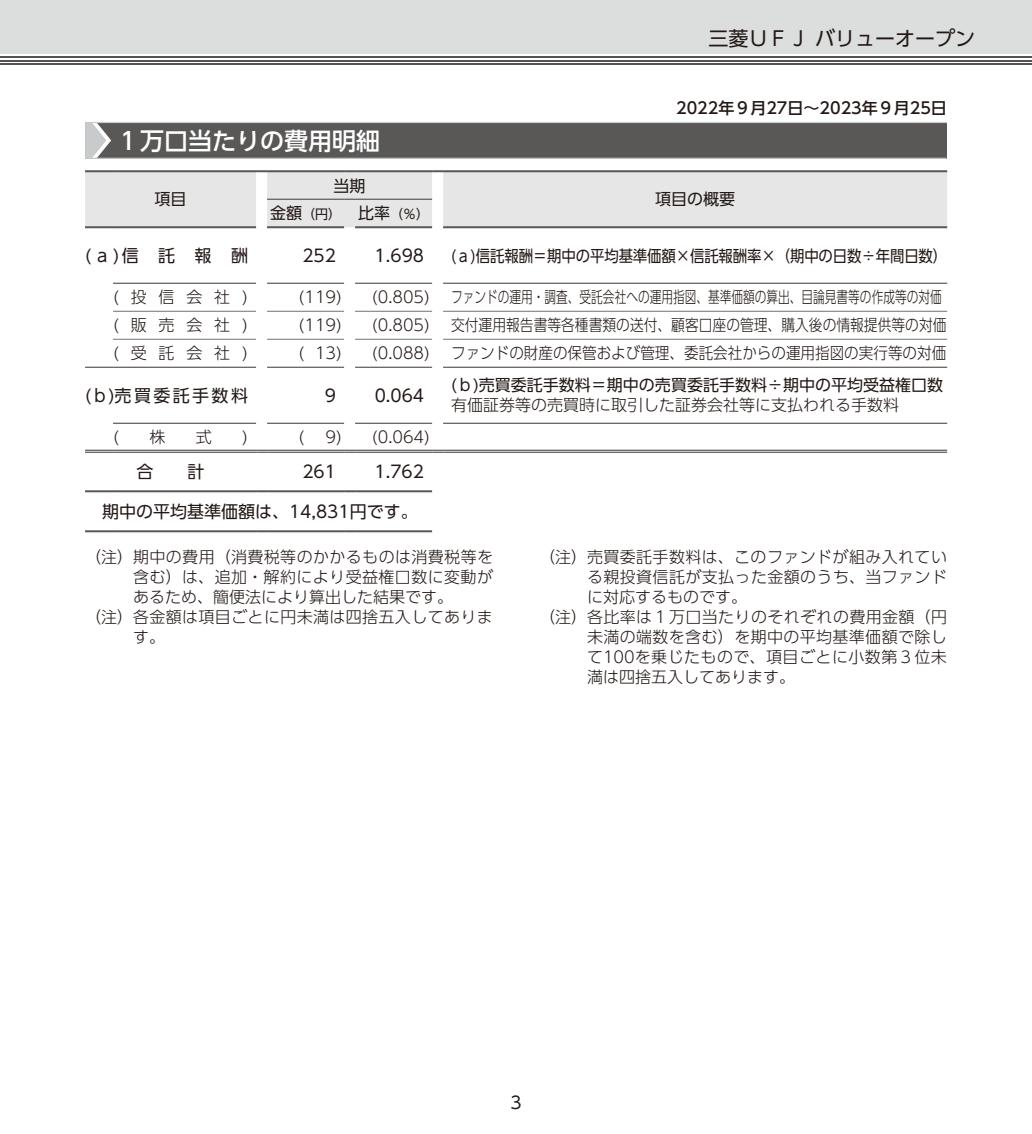
<style>
.page{position:relative;width:1032px;height:1134px;background:#fff}
.page>*{position:absolute;margin:0;border:0;box-sizing:border-box;transform-origin:0 0}
.t1{font:500 24px "UD Shin Go Pro";color:#fff}
.t2{font:20px "UD Shin Go Pro";color:#231916}
.t3{font:17px "UD Shin Go Pro";color:#231916}
.t4{font:17px "UD Shin Go Pro";letter-spacing:.14em;color:#231916}
.t5{font:300 16px "UD Shin Go Pro";letter-spacing:.025em;color:#231916}
.t6{font:300 16px "UD Shin Go Pro";color:#231916}
.t7{font:300 16px "UD Shin Go Pro";color:#231916;scale:.73 1}
.t8{font:16px "UD Shin Go Pro";color:#231916}
.t9{font:16px "UD Shin Go Pro";color:#231916;scale:.9 1}
.t10{font:300 16px "UD Shin Go Pro";color:#231916;scale:.86 1}
.t11{font:300 16px "UD Shin Go Pro";color:#231916;scale:.91 1}
.t12{font:300 16px "UD Shin Go Pro";letter-spacing:.03em;color:#231916}
.t13{font:500 16px "UD Shin Go Pro";color:#231916}
.t14{font:13px "UD Shin Go Pro";color:#231916}
.s1{font-size:16px}
</style>
<div class="page">
<div style="left:0;top:0;width:1032px;height:54px;background:#dcdddd"></div>
<hr style="left:0;top:63px;width:1032px;height:2px;background:#545252">
<hr style="left:0;top:60px;width:1032px;height:1px;background:#545252">
<hr style="left:0;top:56px;width:1032px;height:2px;background:#545252">
<div style="left:85px;top:122px;width:862px;height:36px;background:#595857"></div>
<hr style="left:85px;top:158px;width:861px;height:1px;background:#c9cacb">
<hr style="left:85px;top:122px;width:862px;height:1px;background:#c9cacb">
<svg style="left:85px;top:123px;width:26px;height:35px"></svg>
<div style="left:85px;top:172px;width:862px;height:55px;background:#e6e6e7"></div>
<hr style="left:85px;top:170px;width:28px;height:2px;background:#595857">
<hr style="left:113px;top:170px;width:143px;height:2px;background:#595857">
<hr style="left:85px;top:226px;width:28px;height:2px;background:#595857">
<hr style="left:113px;top:226px;width:143px;height:2px;background:#595857">
<hr style="left:113px;top:311px;width:143px;height:1px;background:#727272">
<hr style="left:267px;top:311px;width:77px;height:1px;background:#727272">
<hr style="left:355px;top:311px;width:77px;height:1px;background:#727272">
<hr style="left:443px;top:311px;width:504px;height:1px;background:#727272">
<hr style="left:113px;top:339px;width:143px;height:1px;background:#727272">
<hr style="left:267px;top:339px;width:77px;height:1px;background:#727272">
<hr style="left:355px;top:339px;width:77px;height:1px;background:#727272">
<hr style="left:443px;top:339px;width:504px;height:1px;background:#727272">
<svg style="left:256px;top:170px;width:11px;height:2px"></svg>
<hr style="left:267px;top:170px;width:77px;height:2px;background:#595857">
<svg style="left:344px;top:170px;width:11px;height:2px"></svg>
<hr style="left:355px;top:170px;width:77px;height:2px;background:#595857">
<svg style="left:432px;top:170px;width:11px;height:2px"></svg>
<hr style="left:443px;top:170px;width:504px;height:2px;background:#595857">
<hr style="left:443px;top:226px;width:504px;height:2px;background:#595857">
<hr style="left:267px;top:226px;width:77px;height:2px;background:#595857">
<hr style="left:355px;top:226px;width:77px;height:2px;background:#595857">
<svg style="left:85px;top:367px;width:28px;height:1px"></svg>
<hr style="left:113px;top:367px;width:143px;height:1px;background:#595857">
<hr style="left:267px;top:367px;width:77px;height:1px;background:#595857">
<hr style="left:355px;top:367px;width:77px;height:1px;background:#595857">
<hr style="left:443px;top:367px;width:504px;height:1px;background:#595857">
<hr style="left:113px;top:283px;width:143px;height:1px;background:#595857">
<hr style="left:267px;top:283px;width:77px;height:1px;background:#595857">
<hr style="left:355px;top:283px;width:77px;height:1px;background:#595857">
<hr style="left:443px;top:283px;width:504px;height:1px;background:#595857">
<hr style="left:85px;top:490px;width:28px;height:2px;background:#595857">
<hr style="left:113px;top:490px;width:143px;height:2px;background:#595857">
<svg style="left:256px;top:490px;width:11px;height:2px"></svg>
<hr style="left:267px;top:490px;width:77px;height:2px;background:#595857">
<svg style="left:344px;top:490px;width:11px;height:2px"></svg>
<hr style="left:355px;top:490px;width:77px;height:2px;background:#595857">
<hr style="left:85px;top:530px;width:28px;height:2px;background:#595857">
<hr style="left:113px;top:530px;width:143px;height:2px;background:#595857">
<svg style="left:256px;top:530px;width:11px;height:2px"></svg>
<hr style="left:267px;top:530px;width:77px;height:2px;background:#595857">
<svg style="left:344px;top:530px;width:11px;height:2px"></svg>
<hr style="left:355px;top:530px;width:77px;height:2px;background:#595857">
<hr style="left:113px;top:423px;width:143px;height:1px;background:#595857">
<hr style="left:267px;top:423px;width:77px;height:1px;background:#595857">
<hr style="left:355px;top:423px;width:77px;height:1px;background:#595857">
<hr style="left:443px;top:423px;width:504px;height:1px;background:#595857">
<hr style="left:267px;top:199px;width:77px;height:1px;background:#595857">
<hr style="left:355px;top:199px;width:77px;height:1px;background:#595857">
<svg style="left:85px;top:450px;width:28px;height:3px"></svg>
<hr style="left:113px;top:450px;width:143px;height:1px;background:#595857">
<hr style="left:113px;top:452px;width:143px;height:1px;background:#595857">
<svg style="left:256px;top:450px;width:11px;height:3px"></svg>
<hr style="left:267px;top:450px;width:77px;height:1px;background:#595857">
<hr style="left:267px;top:452px;width:77px;height:1px;background:#595857">
<svg style="left:344px;top:450px;width:11px;height:3px"></svg>
<hr style="left:355px;top:450px;width:77px;height:1px;background:#595857">
<hr style="left:355px;top:452px;width:77px;height:1px;background:#595857">
<svg style="left:432px;top:450px;width:11px;height:3px"></svg>
<hr style="left:443px;top:450px;width:504px;height:1px;background:#595857">
<hr style="left:443px;top:452px;width:504px;height:1px;background:#595857">
<p class="t2" style="left:708px;top:22px;width:268px">三菱ＵＦＪ バリューオープン</p>
<h1 class="t1" style="left:116px;top:121px;width:266px">１万口当たりの費用明細</h1>
<p class="t8" style="left:155px;top:186px;width:33px">項目</p>
<p class="t8" style="left:334px;top:172px;width:33px">当期</p>
<p class="t14" style="left:270px;top:204px;width:160px"><span class="s1">金額</span>（円） <span class="s1">比率</span>（％）</p>
<p class="t13" style="left:676px;top:95px;width:272px">2022年９月27日～2023年９月25日</p>
<p class="t8" style="left:655px;top:186px;width:81px">項目の概要</p>
<p class="t3" style="left:85px;top:242px;width:164px">(ａ)信 託 報 酬</p>
<p class="t3" style="left:302px;top:242px;width:35px">252</p>
<p class="t3" style="left:375px;top:242px;width:51px">1.698</p>
<p class="t9" style="left:451px;top:242px;width:553px">(ａ)信託報酬＝期中の平均基準価額×信託報酬率×（期中の日数÷年間日数）</p>
<p class="t6" style="left:113px;top:284px;width:136px">(投信会社)</p>
<p class="t6" style="left:299px;top:284px;width:45px">(119)</p>
<p class="t6" style="left:372px;top:284px;width:60px">(0.805)</p>
<p class="t7" style="left:451px;top:284px;width:673px">ファンドの運用・調査、受託会社への運用指図、基準価額の算出、目論見書等の作成等の対価</p>
<p class="t6" style="left:113px;top:312px;width:136px">(販売会社)</p>
<p class="t6" style="left:299px;top:312px;width:45px">(119)</p>
<p class="t6" style="left:372px;top:312px;width:60px">(0.805)</p>
<p class="t10" style="left:451px;top:312px;width:578px">交付運用報告書等各種書類の送付、顧客口座の管理、購入後の情報提供等の対価</p>
<p class="t6" style="left:113px;top:340px;width:136px">(受託会社)</p>
<p class="t6" style="left:299px;top:340px;width:133px">( 13) (0.088)</p>
<p class="t11" style="left:451px;top:340px;width:546px">ファンドの財産の保管および管理、委託会社からの運用指図の実行等の対価</p>
<p class="t4" style="left:85px;top:381px;width:164px">(ｂ)売買委託手数料</p>
<p class="t3" style="left:325px;top:381px;width:13px">9</p>
<p class="t3" style="left:375px;top:381px;width:51px">0.064</p>
<p class="t8" style="left:451px;top:372px;width:493px">(ｂ)売買委託手数料＝期中の売買委託手数料÷期中の平均受益権口数</p>
<p class="t6" style="left:451px;top:392px;width:450px">有価証券等の売買時に取引した証券会社等に支払われる手数料</p>
<p class="t6" style="left:113px;top:424px;width:7px">(</p>
<p class="t6" style="left:149px;top:424px;width:17px">株</p>
<p class="t6" style="left:196px;top:424px;width:17px">式</p>
<p class="t6" style="left:242px;top:424px;width:7px">)</p>
<p class="t6" style="left:299px;top:424px;width:7px">(</p>
<p class="t6" style="left:326px;top:424px;width:106px">9) (0.064)</p>
<p class="t3" style="left:137px;top:458px;width:69px">合　　計</p>
<p class="t3" style="left:302px;top:458px;width:35px">261</p>
<p class="t3" style="left:375px;top:458px;width:51px">1.762</p>
<p class="t3" style="left:102px;top:497px;width:317px">期中の平均基準価額は、14,831円です。</p>
<p class="t5" style="left:85px;top:544px;width:409px">（注）期中の費用（消費税等のかかるものは消費税等を</p>
<p class="t5" style="left:133px;top:564px;width:361px">含む）は、追加・解約により受益権口数に変動が</p>
<p class="t6" style="left:133px;top:584px;width:321px">あるため、簡便法により算出した結果です。</p>
<p class="t5" style="left:85px;top:604px;width:409px">（注）各金額は項目ごとに円未満は四捨五入してありま</p>
<p class="t6" style="left:133px;top:624px;width:33px">す。</p>
<p class="t5" style="left:539px;top:544px;width:409px">（注）売買委託手数料は、このファンドが組み入れてい</p>
<p class="t5" style="left:587px;top:564px;width:361px">る親投資信託が支払った金額のうち、当ファンド</p>
<p class="t6" style="left:587px;top:584px;width:161px">に対応するものです。</p>
<p class="t5" style="left:539px;top:604px;width:409px">（注）各比率は１万口当たりのそれぞれの費用金額（円</p>
<p class="t5" style="left:587px;top:624px;width:361px">未満の端数を含む）を期中の平均基準価額で除し</p>
<p class="t12" style="left:587px;top:644px;width:361px">て100を乗じたもので、項目ごとに小数第３位未</p>
<p class="t6" style="left:587px;top:664px;width:209px">満は四捨五入してあります。</p>
<p class="t3" style="left:510px;top:1089px;width:13px">3</p>
</div>
